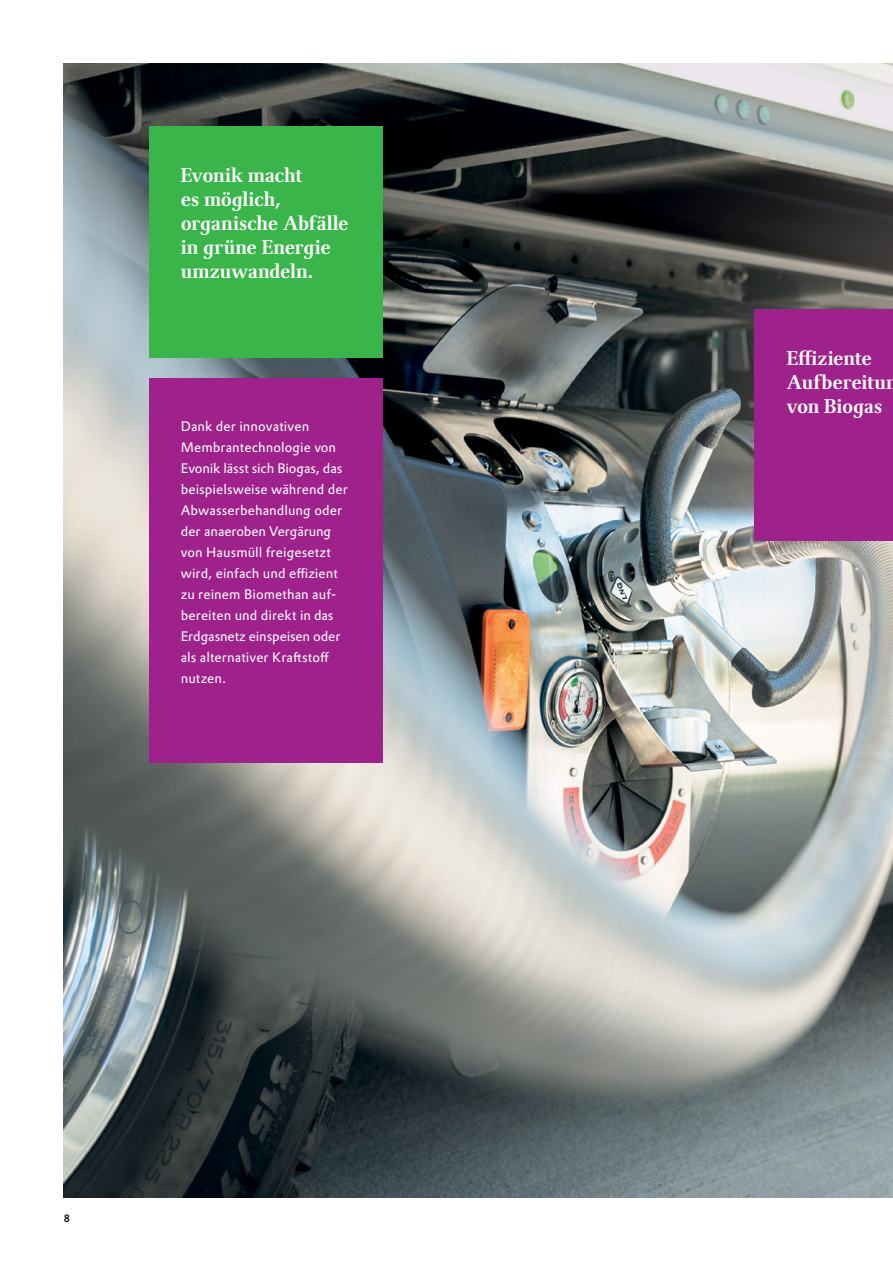
<style>
.page{position:relative;width:893px;height:1263px;background:#fff}
.page>*{position:absolute;margin:0;border:0;box-sizing:border-box;transform-origin:0 0}
.t1{font:500 19.5px/24px "Evonik Antares";letter-spacing:-.01em;color:#fff}
.t2{font:13.5px/21px "Evonik Prokyon";letter-spacing:.005em;color:#fff}
.t3{font:500 10.5px "Evonik Prokyon";color:#000}
</style>
<div class="page">
<img style="left:64px;top:63px;width:829px;height:1134px">
<img style="left:763px;top:63px;width:130px;height:38px">
<div style="left:755px;top:309px;width:138px;height:231px;background:#9f218b"></div>
<div style="left:149px;top:378px;width:234px;height:384px;background:#9f218b"></div>
<div style="left:149px;top:126px;width:234px;height:231px;background:#39b54a"></div>
<h1 class="t1" style="left:181px;top:160px;width:169px">Evonik macht<br>es möglich, organische Abfälle in grüne Energie umzuwandeln.</h1>
<p class="t2" style="left:181px;top:414px;width:169px">Dank der innovativen<br>Membrantechnologie von<br>Evonik lässt sich Biogas, das beispielsweise während der<br>Abwasserbehandlung oder der anaeroben Vergärung von Hausmüll freigesetzt wird, einfach und effizient zu reinem Biomethan auf&shy;bereiten und direkt in das<br>Erdgasnetz einspeisen oder als alternativer Kraftstoff nutzen.</p>
<p class="t3" style="left:64px;top:1210px;width:8px">8</p>
<h1 class="t1" style="left:787px;top:343px;width:113px">Effiziente<br>Aufbereitun von Biogas</h1>
</div>
